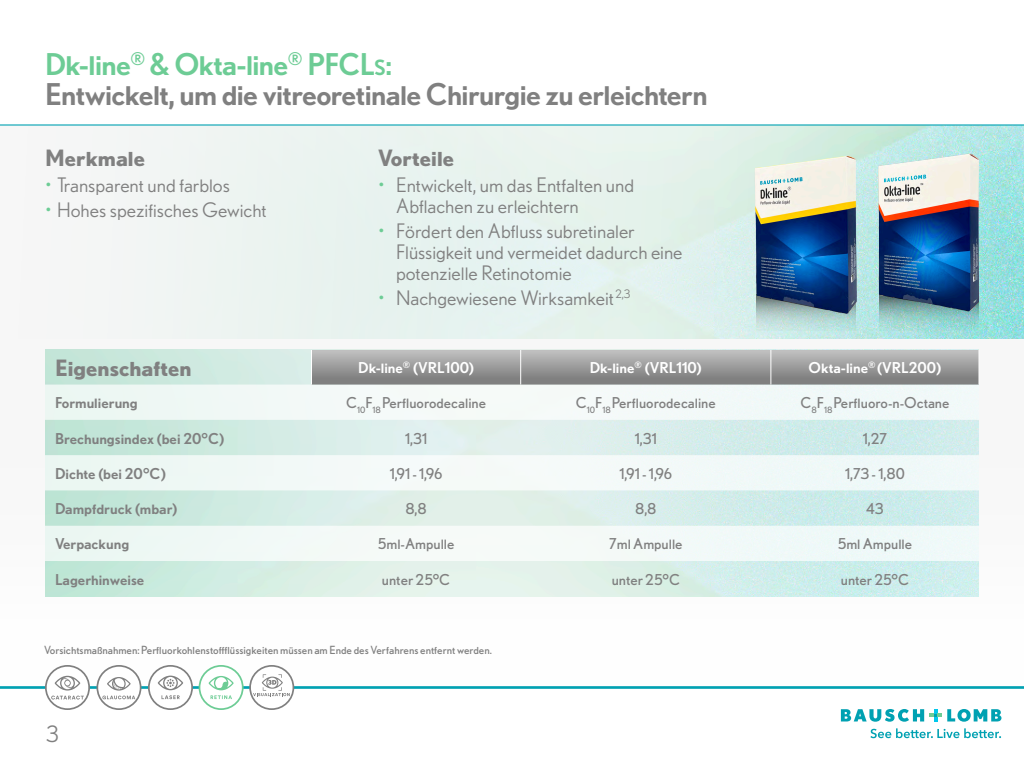
<style>
.page{position:relative;width:1024px;height:768px;background:#fff}
.page>*{position:absolute;margin:0;border:0;box-sizing:border-box;transform-origin:0 0}
.t1{font:500 30px/30.4px "Nobel BL";letter-spacing:-.02em;color:#808080}
.t2{font:700 22.5px "Nobel BL";color:#808080}
.t3{font:22.5px "Nobel BL";color:#808080}
.t4{font:20px/21px "Nobel BL";color:#808080}
.t5{font:15px "Nobel BL";color:#808080}
.t6{font:500 15px "Nobel BL";color:#808080}
.t7{font:500 15px "Nobel BL";color:#fff}
.t8{font:11.25px "Nobel BL";color:#808080}
.s1{color:#6dcc95}
.s2{font-size:21px;color:#6dcc95}
</style>
<div class="page">
<svg style="left:45px;top:349px;width:934px;height:337px"></svg>
<img style="left:83px;top:126px;width:941px;height:213px">
<svg style="left:879px;top:321px;width:100px;height:10px"></svg>
<img style="left:822px;top:141px;width:176px;height:180px">
<svg style="left:756px;top:323px;width:100px;height:8px"></svg>
<img style="left:699px;top:143px;width:226px;height:180px">
<hr style="left:0;top:124px;width:1024px;height:2px;background:#00a1b2">
<svg style="left:45px;top:385px;width:934px;height:176px;fill:#eef8f5"></svg>
<svg style="left:312px;top:350px;width:667px;height:35px;background:#9c9c9c"></svg>
<hr style="left:311px;top:350px;width:1px;height:35px;background:#fff">
<hr style="left:521px;top:350px;width:1px;height:35px;background:#fff">
<hr style="left:771px;top:350px;width:1px;height:35px;background:#fff">
<svg style="left:841px;top:709px;width:83px;height:13px"></svg>
<svg style="left:930px;top:709px;width:71px;height:13px"></svg>
<svg style="left:870px;top:728px;width:131px;height:10px"></svg>
<hr style="left:0;top:686px;width:1024px;height:3px;background:#00a1b2">
<div style="left:199px;top:666px;width:44px;height:43px;background:#fff;border-radius:50%"></div>
<div style="left:199px;top:665px;width:45px;height:45px;border:2px solid #6dcc95;border-radius:50%"></div>
<svg style="left:209px;top:676px;width:25px;height:23px"></svg>
<svg style="left:97px;top:666px;width:44px;height:43px"></svg>
<div style="left:96px;top:665px;width:45px;height:45px;border:2px solid #808080;border-radius:50%"></div>
<svg style="left:102px;top:677px;width:33px;height:22px"></svg>
<svg style="left:46px;top:666px;width:43px;height:43px"></svg>
<div style="left:45px;top:665px;width:45px;height:45px;border:2px solid #808080;border-radius:50%"></div>
<svg style="left:51px;top:676px;width:33px;height:24px"></svg>
<div style="left:149px;top:666px;width:43px;height:43px;background:#fff;border-radius:50%"></div>
<div style="left:148px;top:665px;width:45px;height:45px;border:2px solid #808080;border-radius:50%"></div>
<svg style="left:158px;top:676px;width:25px;height:23px"></svg>
<div style="left:250px;top:666px;width:43px;height:43px;background:#fff;border-radius:50%"></div>
<div style="left:249px;top:665px;width:45px;height:45px;border:2px solid #808080;border-radius:50%"></div>
<svg style="left:253px;top:674px;width:37px;height:22px"></svg>
<h1 class="t1" style="left:45px;top:48px;width:664px"><span class="s1">D</span><span class="s1">k-line</span><sup>®</sup> <span class="s1">&amp; O</span><span class="s1">kta-line</span><sup>®</sup> <span class="s1">PFCL</span><span class="s2">s</span><span class="s1">:<br></span>Entwickelt, um die vitreoretinale Chirurgie zu erleichtern</h1>
<p class="t2" style="left:45px;top:144px;width:102px">Merkmale</p>
<p class="t4" style="left:45px;top:174px;width:187px"><span class="s1">•</span> Transparent und farblos</p>
<p class="t4" style="left:45px;top:199px;width:223px"><span class="s1">•</span> Hohes spezifisches Gewicht</p>
<p class="t2" style="left:378px;top:144px;width:78px">Vorteile</p>
<p class="t4" style="left:396px;top:174px;width:240px;text-indent:-18px"><span class="s1">•</span> Entwickelt, um das Entfalten und<br>Abflachen zu erleichtern</p>
<p class="t4" style="left:396px;top:220px;width:288px;text-indent:-18px"><span class="s1">•</span> Fördert den Abfluss subretinaler<br>Flüssigkeit und vermeidet dadurch eine potenzielle Retinotomie</p>
<p class="t4" style="left:378px;top:287px;width:254px"><span class="s1">•</span> Nachgewiesene Wirksamkeit<sup>2,3</sup></p>
<p class="t2" style="left:55px;top:355px;width:138px">Eigenschaften</p>
<p class="t7" style="left:358px;top:359px;width:117px">Dk-line<sup>®</sup> (VRL100)</p>
<p class="t7" style="left:590px;top:359px;width:114px">Dk-line<sup>®</sup> (VRL110)</p>
<p class="t7" style="left:809px;top:359px;width:134px">Okta-line<sup>®</sup> (VRL200)</p>
<p class="t6" style="left:55px;top:394px;width:84px">Formulierung</p>
<p class="t5" style="left:346px;top:394px;width:141px">C<sub>10</sub>F<sub>18</sub> Perfluorodecaline</p>
<p class="t5" style="left:576px;top:394px;width:141px">C<sub>10</sub>F<sub>18</sub> Perfluorodecaline</p>
<p class="t5" style="left:800px;top:394px;width:150px">C<sub>8</sub>F<sub>18</sub> Perfluoro-n-Octane</p>
<p class="t6" style="left:55px;top:429px;width:171px">Brechungsindex (bei 20°C)</p>
<p class="t5" style="left:405px;top:429px;width:24px">1,31</p>
<p class="t5" style="left:635px;top:429px;width:24px">1,31</p>
<p class="t5" style="left:863px;top:429px;width:26px">1,27</p>
<p class="t6" style="left:55px;top:465px;width:112px">Dichte (bei 20°C)</p>
<p class="t5" style="left:390px;top:465px;width:54px">1,91 - 1,96</p>
<p class="t5" style="left:619px;top:465px;width:54px">1,91 - 1,96</p>
<p class="t5" style="left:845px;top:465px;width:61px">1,73 - 1,80</p>
<p class="t6" style="left:55px;top:500px;width:124px">Dampfdruck (mbar)</p>
<p class="t5" style="left:405px;top:500px;width:23px">8,8</p>
<p class="t5" style="left:635px;top:500px;width:23px">8,8</p>
<p class="t5" style="left:866px;top:500px;width:19px">43</p>
<p class="t6" style="left:55px;top:535px;width:76px">Verpackung</p>
<p class="t5" style="left:378px;top:535px;width:78px">5ml-Ampulle</p>
<p class="t5" style="left:609px;top:535px;width:75px">7ml Ampulle</p>
<p class="t5" style="left:838px;top:535px;width:76px">5ml Ampulle</p>
<p class="t6" style="left:55px;top:570px;width:91px">Lagerhinweise</p>
<p class="t5" style="left:382px;top:571px;width:70px">unter 25°C</p>
<p class="t5" style="left:612px;top:571px;width:70px">unter 25°C</p>
<p class="t5" style="left:841px;top:571px;width:70px">unter 25°C</p>
<p class="t8" style="left:44px;top:643px;width:449px">Vorsichtsmaßnahmen: Perfluorkohlenstoffflüssigkeiten müssen am Ende des Verfahrens entfernt werden.</p>
<p class="t3" style="left:46px;top:721px;width:14px">3</p>
</div>
